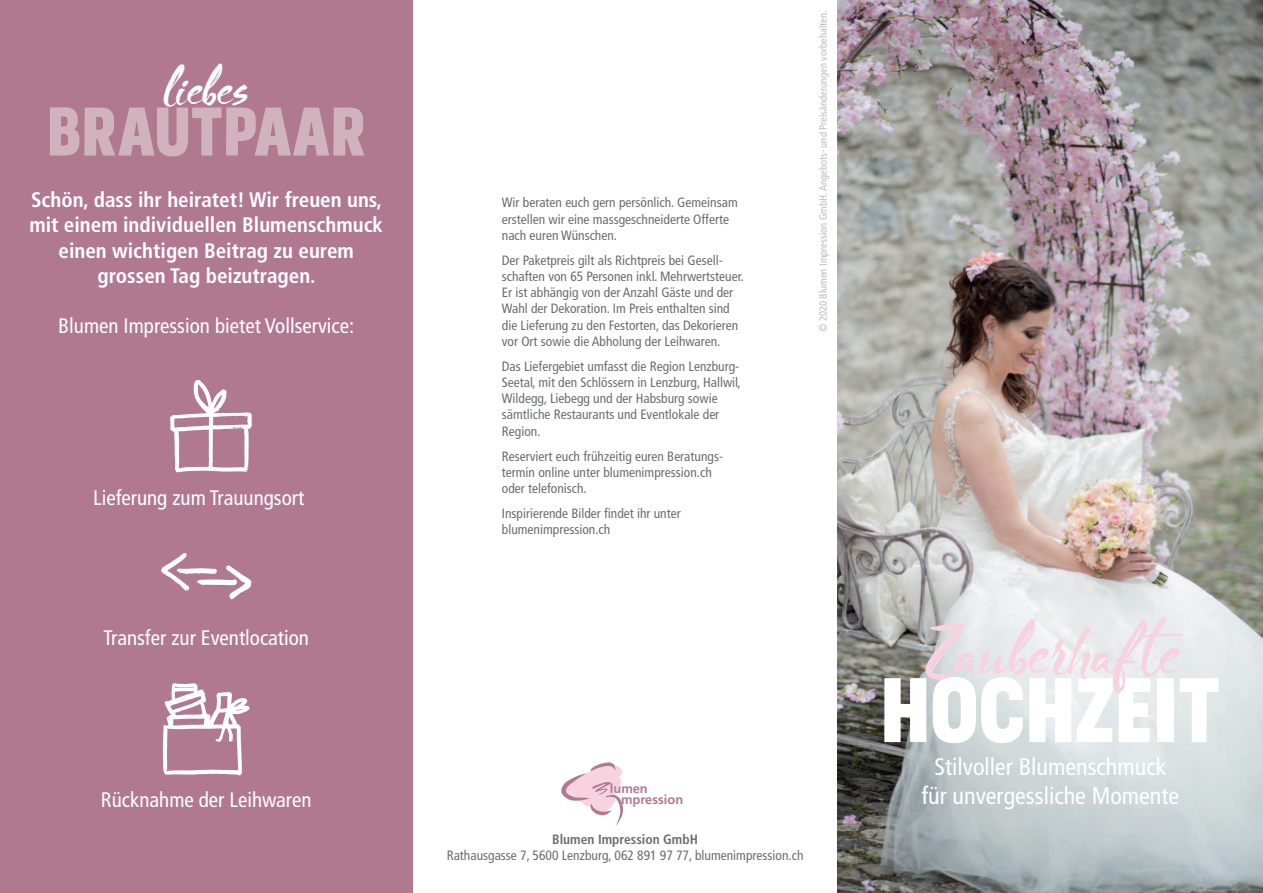
<style>
.page{position:relative;width:1263px;height:893px;background:#fff}
.page>*{position:absolute;margin:0;border:0;box-sizing:border-box;transform-origin:0 0}
.t1{font:91.65px "Blooms Headline";color:#fff}
.t2{font:68.85px "Blooms Headline";color:#d1b3be}
.t3{font:61.65px "Blooms";color:#f7d2df}
.t4{font:46.2px "Blooms";color:#fff}
.t5{font:condensed 24px "Frutiger";color:#fff}
.t6{font:700 condensed 21px "Frutiger LT Pro";color:#fff}
.t7{font:condensed 21px "Frutiger LT Pro";color:#fff}
.t8{font:condensed 13.5px/16.2px "Frutiger LT Pro";color:#6c6d70}
.t9{font:condensed 13.5px "Frutiger";color:#6c6d70}
.t10{font:700 condensed 13.5px "Frutiger";color:#6c6d70}
.t11{font:700 12.9px "Frutiger";color:#b0798f}
.t12{font:condensed 10.5px "Frutiger LT Pro";color:#bcbdc0}
</style>
<div class="page">
<div style="left:0;top:0;width:412px;height:893px;background:#b0798f"></div>
<svg style="left:561px;top:762px;width:62px;height:64px"></svg>
<img style="left:838px;top:0;width:425px;height:893px">
<svg style="left:161px;top:553px;width:90px;height:46px"></svg>
<svg style="left:163px;top:683px;width:87px;height:93px"></svg>
<svg style="left:170px;top:380px;width:82px;height:93px"></svg>
<p class="t4" style="left:163px;top:57px;width:88px">liebes</p>
<p class="t2" style="left:47px;top:87px;width:320px">BRAUTPAAR</p>
<p class="t6" style="left:31px;top:192px;width:352px">Schön, dass ihr heiratet! Wir freuen uns,</p>
<p class="t6" style="left:29px;top:217px;width:355px">mit einem individuellen Blumenschmuck</p>
<p class="t6" style="left:59px;top:243px;width:297px">einen wichtigen Beitrag zu eurem</p>
<p class="t6" style="left:98px;top:268px;width:220px">grossen Tag beizutragen.</p>
<p class="t7" style="left:58px;top:317px;width:297px">Blumen Impression bietet Vollservice:</p>
<p class="t7" style="left:93px;top:489px;width:213px">Lieferung zum Trauungsort</p>
<p class="t7" style="left:103px;top:629px;width:207px">Transfer zur Eventlocation</p>
<p class="t7" style="left:101px;top:791px;width:212px">Rücknahme der Leihwaren</p>
<p class="t8" style="left:502px;top:196px;width:237px">Wir beraten euch gern persönlich. Gemeinsam erstellen wir eine massgeschneiderte Offerte nach euren Wünschen.</p>
<p class="t8" style="left:502px;top:253px;width:243px">Der Paketpreis gilt als Richtpreis bei Gesell&shy;schaften von 65 Personen inkl. Mehrwertsteuer.<br>Er ist abhängig von der Anzahl Gäste und der Wahl der Dekoration. Im Preis enthalten sind die Lieferung zu den Festorten, das Dekorieren vor Ort sowie die Abholung der Leihwaren.</p>
<p class="t8" style="left:502px;top:359px;width:240px">Das Liefergebiet umfasst die Region Lenzburg-Seetal, mit den Schlössern in Lenzburg, Hallwil, Wildegg, Liebegg und der Habsburg sowie sämtliche Restaurants und Eventlokale der</p>
<p class="t8" style="left:502px;top:424px;width:40px">Region.</p>
<p class="t8" style="left:502px;top:449px;width:223px">Reserviert euch frühzeitig euren Beratungs-</p>
<p class="t8" style="left:502px;top:465px;width:211px">termin online unter blumenimpression.ch</p>
<p class="t8" style="left:502px;top:481px;width:86px">oder telefonisch.</p>
<p class="t8" style="left:502px;top:506px;width:180px">Inspirierende Bilder findet ihr unter</p>
<p class="t8" style="left:502px;top:523px;width:110px">blumenimpression.ch</p>
<p class="t12" style="left:819px;top:332px;width:323px;rotate:-90deg">© 2020 Blumen Impression GmbH. Angebots- und Preisänderungen vorbehalten.</p>
<p class="t11" style="left:610px;top:784px;width:39px">lumen</p>
<p class="t11" style="left:621px;top:794px;width:64px">mpression</p>
<p class="t10" style="left:552px;top:834px;width:147px">Blumen Impression GmbH</p>
<p class="t9" style="left:447px;top:850px;width:358px">Rathausgasse 7, 5600 Lenzburg, 062 891 97 77, blumenimpression.ch</p>
<p class="t3" style="left:921px;top:611px;width:260px">Zauberhafte</p>
<p class="t1" style="left:880px;top:650px;width:342px">HOCHZEIT</p>
<p class="t5" style="left:934px;top:757px;width:233px">Stilvoller Blumenschmuck</p>
<p class="t5" style="left:921px;top:786px;width:259px">für unvergessliche Momente</p>
</div>
